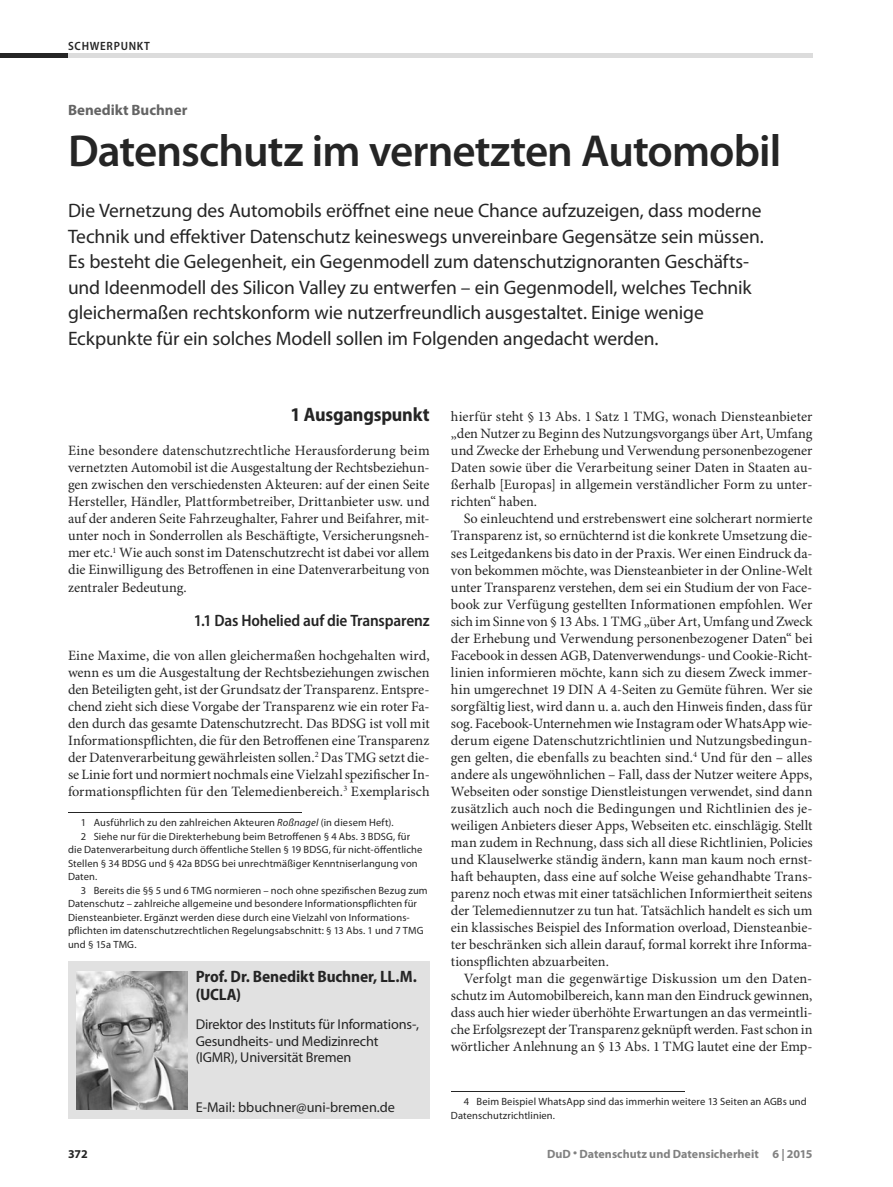
<style>
.page{position:relative;width:893px;height:1187px;background:#fff}
.page>*{position:absolute;margin:0;border:0;box-sizing:border-box;transform-origin:0 0}
.t1{font:600 45px "Myriad Pro";letter-spacing:-.02em;color:#252525}
.t2{font:19.5px/25.5px "Myriad Pro";letter-spacing:-.005em;color:#252525}
.t3{font:700 semi-condensed 19.5px "Myriad Pro";letter-spacing:-.01em;color:#252525}
.t4{font:700 semi-condensed 16.5px/17.4px "Myriad Pro";letter-spacing:-.01em;color:#252525}
.t5{font:600 semi-condensed 16.5px "Myriad Pro";letter-spacing:-.01em;color:#252525}
.t6{font:700 15px "Myriad Pro";color:#646464}
.t7{font:14.25px/17px "Minion Pro";letter-spacing:-.005em;color:#252525;text-align:justify}
.t8{font:14.25px/16.5px "Myriad Pro";letter-spacing:-.01em;color:#252525}
.t9{font:700 12px "Myriad Pro";letter-spacing:.005em;color:#818181}
.t10{font:600 semi-condensed 12px "Myriad Pro";letter-spacing:.06em;color:#252525}
.t11{font:700 12px "Myriad Pro";color:#252525}
.t12{font:10.5px/13.5px "Myriad Pro";letter-spacing:.01em;color:#252525}
.s1{font-style:italic}
</style>
<div class="page">
<hr style="left:68px;top:812px;width:234px;height:1px;background:#252525">
<hr style="left:451px;top:1091px;width:234px;height:1px;background:#252525">
<div style="left:68px;top:961px;width:361px;height:158px;background:#e1e1e1"></div>
<img style="left:77px;top:971px;width:110px;height:138px">
<div style="left:0;top:53px;width:68px;height:5px;background:#252525"></div>
<div style="left:68px;top:53px;width:744px;height:5px;background:#dcdcdc"></div>
<p class="t10" style="left:68px;top:41px;width:83px">SCHWERPUNKT</p>
<p class="t6" style="left:68px;top:104px;width:121px">Benedikt Buchner</p>
<h1 class="t1" style="left:68px;top:134px;width:714px">Datenschutz im vernetzten Automobil</h1>
<p class="t2" style="left:68px;top:199px;width:697px">Die Vernetzung des Automobils eröffnet eine neue Chance aufzuzeigen, dass moderne Technik und effektiver Datenschutz keineswegs unvereinbare Gegensätze sein müssen.<br>Es besteht die Gelegenheit, ein Gegenmodell zum datenschutzignoranten Geschäfts&shy;und Ideenmodell des Silicon Valley zu entwerfen – ein Gegenmodell, welches Technik gleichermaßen rechtskonform wie nutzerfreundlich ausgestaltet. Einige wenige Eckpunkte für ein solches Modell sollen im Folgenden angedacht werden.</p>
<h2 class="t3" style="left:290px;top:407px;width:140px">1 Ausgangspunkt</h2>
<p class="t7" style="left:68px;top:443px;width:363px">Eine besondere datenschutzrechtliche Herausforderung beim vernetzten Automobil ist die Ausgestaltung der Rechtsbeziehun&shy;gen zwischen den verschiedensten Akteuren: auf der einen Seite Hersteller, Händler, Plattformbetreiber, Drittanbieter usw. und auf der anderen Seite Fahrzeughalter, Fahrer und Beifahrer, mit&shy;unter noch in Sonderrollen als Beschäftigte, Versicherungsneh&shy;mer etc.<sup>1</sup> Wie auch sonst im Datenschutzrecht ist dabei vor allem die Einwilligung des Betroffenen in eine Datenverarbeitung von zentraler Bedeutung.</p>
<p class="t5" style="left:194px;top:613px;width:237px">1.1 Das Hohelied auf die Transparenz</p>
<p class="t7" style="left:68px;top:647px;width:363px">Eine Maxime, die von allen gleichermaßen hochgehalten wird, wenn es um die Ausgestaltung der Rechtsbeziehungen zwischen den Beteiligten geht, ist der Grundsatz der Transparenz. Entspre&shy;chend zieht sich diese Vorgabe der Transparenz wie ein roter Fa&shy;den durch das gesamte Datenschutzrecht. Das BDSG ist voll mit Informationspflichten, die für den Betroffenen eine Transparenz der Datenverarbeitung gewährleisten sollen.<sup>2</sup> Das TMG setzt die&shy;se Linie fort und normiert nochmals eine Vielzahl spezifischer In&shy;formationspflichten für den Telemedienbereich.<sup>3</sup> Exemplarisch</p>
<p class="t12" style="left:81px;top:816px;width:314px">1 Ausführlich zu den zahlreichen Akteuren <span class="s1">Roßnagel</span> (in diesem Heft).</p>
<p class="t12" style="left:81px;top:830px;width:331px">2 Siehe nur für die Direkterhebung beim Betroffenen § 4 Abs. 3 BDSG, für</p>
<p class="t12" style="left:68px;top:843px;width:356px">die Datenverarbeitung durch öffentliche Stellen § 19 BDSG, für nicht-öffentliche</p>
<p class="t12" style="left:68px;top:857px;width:351px">Stellen § 34 BDSG und § 42a BDSG bei unrechtmäßiger Kenntniserlangung von</p>
<p class="t12" style="left:68px;top:870px;width:31px">Daten.</p>
<p class="t12" style="left:81px;top:884px;width:348px">3 Bereits die §§ 5 und 6 TMG normieren – noch ohne spezifischen Bezug zum</p>
<p class="t12" style="left:68px;top:897px;width:350px">Datenschutz – zahlreiche allgemeine und besondere Informationspflichten für</p>
<p class="t12" style="left:68px;top:911px;width:343px">Diensteanbieter. Ergänzt werden diese durch eine Vielzahl von Informations-</p>
<p class="t12" style="left:68px;top:924px;width:357px">pflichten im datenschutzrechtlichen Regelungsabschnitt: § 13 Abs. 1 und 7 TMG</p>
<p class="t12" style="left:68px;top:938px;width:70px">und § 15a TMG.</p>
<p class="t4" style="left:196px;top:969px;width:223px">Prof. Dr. Benedikt Buchner, LL.M. (UCLA)</p>
<p class="t8" style="left:196px;top:1017px;width:225px">Direktor des Instituts für Informations-,<br>Gesundheits- und Medizinrecht (IGMR), Universität Bremen</p>
<p class="t8" style="left:196px;top:1099px;width:201px">E-Mail: bbuchner@uni-bremen.de</p>
<p class="t7" style="left:451px;top:409px;width:363px">hierfür steht § 13 Abs. 1 Satz 1 TMG, wonach Diensteanbieter „den Nutzer zu Beginn des Nutzungsvorgangs über Art, Umfang und Zwecke der Erhebung und Verwendung personenbezogener Daten sowie über die Verarbeitung seiner Daten in Staaten au&shy;ßerhalb [Europas] in allgemein verständlicher Form zu unter&shy;richten“ haben.</p>
<p class="t7" style="left:451px;top:511px;width:363px;text-indent:13px">So einleuchtend und erstrebenswert eine solcherart normierte Transparenz ist, so ernüchternd ist die konkrete Umsetzung die&shy;ses Leitgedankens bis dato in der Praxis. Wer einen Eindruck da&shy;von bekommen möchte, was Diensteanbieter in der Online-Welt unter Transparenz verstehen, dem sei ein Studium der von Face&shy;book zur Verfügung gestellten Informationen empfohlen. Wer sich im Sinne von § 13 Abs. 1 TMG „über Art, Umfang und Zweck der Erhebung und Verwendung personenbezogener Daten“ bei Facebook in dessen AGB, Datenverwendungs- und Cookie-Richt&shy;linien informieren möchte, kann sich zu diesem Zweck immer&shy;hin umgerechnet 19 DIN A 4-Seiten zu Gemüte führen. Wer sie sorgfältig liest, wird dann u. a. auch den Hinweis finden, dass für sog. Facebook-Unternehmen wie Instagram oder WhatsApp wie&shy;derum eigene Datenschutzrichtlinien und Nutzungsbedingun&shy;gen gelten, die ebenfalls zu beachten sind.<sup>4</sup> Und für den – alles andere als ungewöhnlichen – Fall, dass der Nutzer weitere Apps, Webseiten oder sonstige Dienstleistungen verwendet, sind dann zusätzlich auch noch die Bedingungen und Richtlinien des je&shy;weiligen Anbieters dieser Apps, Webseiten etc. einschlägig. Stellt man zudem in Rechnung, dass sich all diese Richtlinien, Policies und Klauselwerke ständig ändern, kann man kaum noch ernst&shy;haft behaupten, dass eine auf solche Weise gehandhabte Trans&shy;parenz noch etwas mit einer tatsächlichen Informiertheit seitens der Telemediennutzer zu tun hat. Tatsächlich handelt es sich um ein klassisches Beispiel des Information overload, Diensteanbie&shy;ter beschränken sich allein darauf, formal korrekt ihre Informa&shy;tionspflichten abzuarbeiten.</p>
<p class="t7" style="left:451px;top:971px;width:363px;text-indent:13px">Verfolgt man die gegenwärtige Diskussion um den Daten&shy;schutz im Automobilbereich, kann man den Eindruck gewinnen, dass auch hier wieder überhöhte Erwartungen an das vermeintli&shy;che Erfolgsrezept der Transparenz geknüpft werden. Fast schon in wörtlicher Anlehnung an § 13 Abs. 1 TMG lautet eine der Emp-</p>
<p class="t12" style="left:451px;top:1095px;width:357px;text-indent:13px">4 Beim Beispiel WhatsApp sind das immerhin weitere 13 Seiten an AGBs und<br>Datenschutzrichtlinien.</p>
<p class="t11" style="left:68px;top:1149px;width:21px">372</p>
<p class="t9" style="left:547px;top:1149px;width:267px">DuD • Datenschutz und Datensicherheit 6 | 2015</p>
</div>
